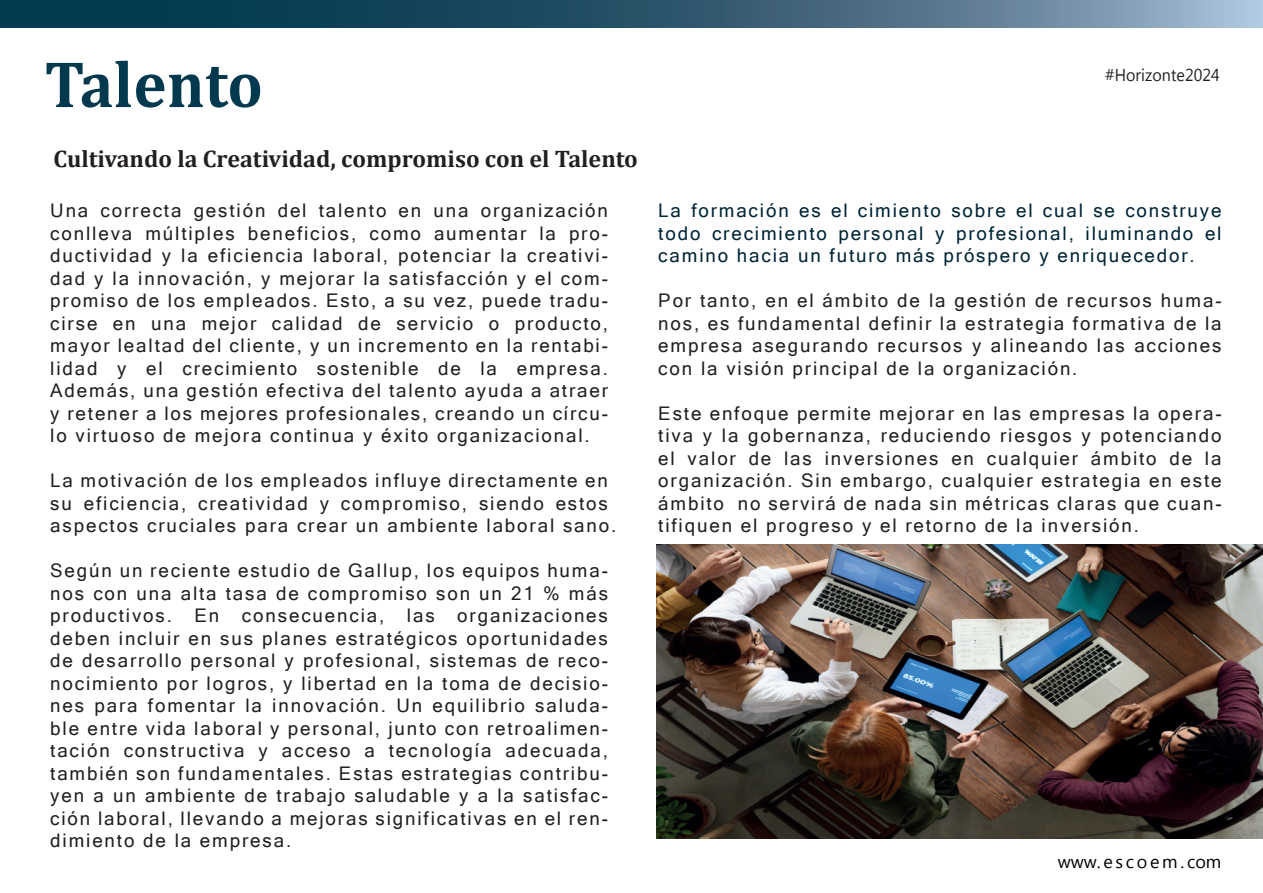
<style>
.page{position:relative;width:1263px;height:893px;background:#fff}
.page>*{position:absolute;margin:0;border:0;box-sizing:border-box;transform-origin:0 0}
.t1{font:700 66.3px "Cambria";letter-spacing:.005em;color:#02394f;scale:.95 1}
.t2{font:700 24px "Cambria";color:#231f20}
.t3{font:18.75px/22.5px "Microsoft Sans Serif";letter-spacing:.1em;color:#231f20;text-align:justify}
.t4{font:18.75px/22.5px "Microsoft Sans Serif";letter-spacing:.1em;color:#002536;text-align:justify}
.t5{font:18px "Microsoft New Tai Lue";letter-spacing:.15em;color:#000001}
.t6{font:17.1px "Microsoft New Tai Lue";letter-spacing:.005em;color:#231f20;scale:.93 1}
</style>
<div class="page">
<svg style="left:0;top:0;width:1263px;height:28px;background:#386077"></svg>
<img style="left:656px;top:544px;width:607px;height:294px">
<h1 class="t1" style="left:45px;top:38px;width:231px">Talento</h1>
<p class="t6" style="left:1105px;top:65px;width:125px">#Horizonte2024</p>
<p class="t2" style="left:54px;top:142px;width:586px">Cultivando la Creatividad, compromiso con el Talento</p>
<p class="t3" style="left:50px;top:199px;width:559px">Una correcta gestión del talento en una organización conlleva múltiples beneficios, como aumentar la pro&shy;ductividad y la eficiencia laboral, potenciar la creativi&shy;dad y la innovación, y mejorar la satisfacción y el com&shy;promiso de los empleados. Esto, a su vez, puede tradu&shy;cirse en una mejor calidad de servicio o producto, mayor lealtad del cliente, y un incremento en la rentabi&shy;lidad y el crecimiento sostenible de la empresa.<br>Además, una gestión efectiva del talento ayuda a atraer y retener a los mejores profesionales, creando un círcu&shy;lo virtuoso de mejora continua y éxito organizacional.</p>
<p class="t3" style="left:50px;top:469px;width:568px;text-align:left">La motivación de los empleados influye directamente en su eficiencia, creatividad y compromiso, siendo estos aspectos cruciales para crear un ambiente laboral sano.</p>
<p class="t3" style="left:50px;top:559px;width:559px">Según un reciente estudio de Gallup, los equipos huma&shy;nos con una alta tasa de compromiso son un 21 % más productivos. En consecuencia, las organizaciones deben incluir en sus planes estratégicos oportunidades de desarrollo personal y profesional, sistemas de reco&shy;nocimiento por logros, y libertad en la toma de decisio&shy;nes para fomentar la innovación. Un equilibrio saluda&shy;ble entre vida laboral y personal, junto con retroalimen&shy;tación constructiva y acceso a tecnología adecuada, también son fundamentales. Estas estrategias contribu&shy;yen a un ambiente de trabajo saludable y a la satisfac&shy;ción laboral, llevando a mejoras significativas en el ren&shy;dimiento de la empresa.</p>
<p class="t4" style="left:658px;top:199px;width:565px">La formación es el cimiento sobre el cual se construye todo crecimiento personal y profesional, iluminando el camino hacia un futuro más próspero y enriquecedor.</p>
<p class="t3" style="left:658px;top:289px;width:565px">Por tanto, en el ámbito de la gestión de recursos huma&shy;nos, es fundamental definir la estrategia formativa de la empresa asegurando recursos y alineando las acciones con la visión principal de la organización.</p>
<p class="t3" style="left:658px;top:401px;width:565px">Este enfoque permite mejorar en las empresas la opera&shy;tiva y la gobernanza, reduciendo riesgos y potenciando el valor de las inversiones en cualquier ámbito de la organización. Sin embargo, cualquier estrategia en este ámbito no servirá de nada sin métricas claras que cuan&shy;tifiquen el progreso y el retorno de la inversión.</p>
<p class="t5" style="left:1058px;top:852px;width:165px">www.escoem.com</p>
</div>
